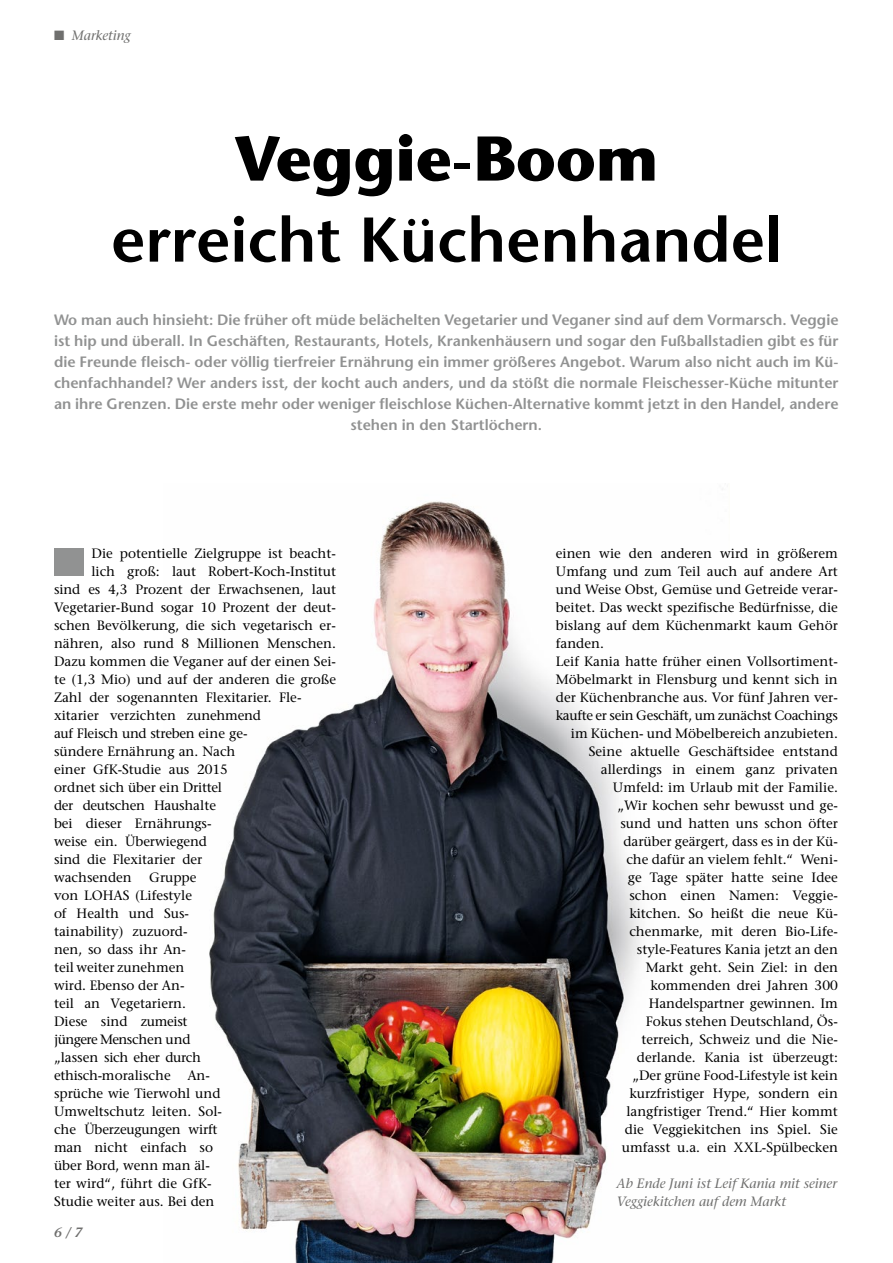
<style>
.page{position:relative;width:893px;height:1263px;background:#fff}
.page>*{position:absolute;margin:0;border:0;box-sizing:border-box;transform-origin:0 0}
.t1{font:600 63px "Stone Sans Std";color:#000}
.t2{font:700 63px "Stone Sans Std";color:#000}
.t3{font:600 15px/21px "Stone Sans Std";color:#919292;text-align:center}
.t4{font:500 13.5px/18px "Stone Serif Std";color:#000}
.t5{font:italic 500 13.5px/18px "Stone Serif Std";color:#6f6f6e}
.t6{font:500 13.5px "Stone Serif Std";letter-spacing:-.02em;color:#000}
.t7{font:500 13.5px "Stone Serif Std";letter-spacing:-.025em;color:#000}
.t8{font:italic 600 13.5px "Stone Serif Std";color:#6f6f6e}
</style>
<div class="page">
<img style="left:209px;top:501px;width:433px;height:762px">
<div style="left:54px;top:548px;width:29px;height:28px;background:#919292"></div>
<p class="t5" style="left:54px;top:26px;width:78px">■ Marketing</p>
<h1 class="t2" style="left:235px;top:121px;width:425px">Veggie-Boom</h1>
<h1 class="t1" style="left:111px;top:202px;width:673px">erreicht Küchenhandel</h1>
<p class="t3" style="left:54px;top:309px;width:786px">Wo man auch hinsieht: Die früher oft müde belächelten Vegetarier und Veganer sind auf dem Vormarsch. Veggie ist hip und überall. In Geschäften, Restaurants, Hotels, Krankenhäusern und sogar den Fußballstadien gibt es für die Freunde fleisch- oder völlig tierfreier Ernährung ein immer größeres Angebot. Warum also nicht auch im Kü&shy;chenfachhandel? Wer anders isst, der kocht auch anders, und da stößt die normale Fleischesser-Küche mitunter an ihre Grenzen. Die erste mehr oder weniger fleischlose Küchen-Alternative kommt jetzt in den Handel, andere stehen in den Startlöchern.</p>
<p class="t4" style="left:92px;top:544px;width:246px">Die potentielle Zielgruppe ist beacht-</p>
<p class="t4" style="left:92px;top:562px;width:246px">lich groß: laut Robert-Koch-Institut</p>
<p class="t4" style="left:54px;top:580px;width:283px">sind es 4,3 Prozent der Erwachsenen, laut</p>
<p class="t4" style="left:54px;top:598px;width:284px">Vegetarier-Bund sogar 10 Prozent der deut-</p>
<p class="t4" style="left:54px;top:616px;width:283px">schen Bevölkerung, die sich vegetarisch er-</p>
<p class="t4" style="left:54px;top:634px;width:283px">nähren, also rund 8 Millionen Menschen.</p>
<p class="t4" style="left:54px;top:652px;width:284px">Dazu kommen die Veganer auf der einen Sei-</p>
<p class="t4" style="left:54px;top:670px;width:284px">te (1,3 Mio) und auf der anderen die große</p>
<p class="t4" style="left:54px;top:688px;width:249px">Zahl der sogenannten Flexitarier. Fle-</p>
<p class="t4" style="left:54px;top:706px;width:208px">xitarier verzichten zunehmend</p>
<p class="t6" style="left:54px;top:725px;width:195px">auf Fleisch und streben eine ge-</p>
<p class="t4" style="left:54px;top:742px;width:183px">sündere Ernährung an. Nach</p>
<p class="t4" style="left:54px;top:760px;width:176px">einer GfK-Studie aus 2015</p>
<p class="t4" style="left:54px;top:778px;width:170px">ordnet sich über ein Drittel</p>
<p class="t6" style="left:54px;top:797px;width:163px">der deutschen Haushalte</p>
<p class="t4" style="left:54px;top:814px;width:159px">bei dieser Ernährungs-</p>
<p class="t4" style="left:54px;top:832px;width:154px">weise ein. Überwiegend</p>
<p class="t4" style="left:54px;top:850px;width:150px">sind die Flexitarier der</p>
<p class="t4" style="left:54px;top:868px;width:79px">wachsenden</p>
<p class="t4" style="left:54px;top:868px;width:169px;text-indent:95px">Gruppe von LOHAS (Lifestyle<br>of Health und Sus&shy;tainability) zuzuord-<br>nen, so dass ihr An-<br>teil weiter zunehmen<br>wird. Ebenso der An-<br>teil an Vegetariern.<br>Diese sind zumeist jüngere Menschen und „lassen sich eher durch ethisch-moralische An&shy;sprüche wie Tierwohl und<br>Umweltschutz leiten. Sol&shy;che Überzeugungen wirft man nicht einfach so über Bord, wenn man äl&shy;ter wird“, führt die GfK-<br>Studie weiter aus. Bei den</p>
<p class="t8" style="left:54px;top:1224px;width:30px">6 / 7</p>
<p class="t4" style="left:556px;top:544px;width:283px">einen wie den anderen wird in größerem</p>
<p class="t4" style="left:556px;top:562px;width:284px">Umfang und zum Teil auch auf andere Art</p>
<p class="t4" style="left:556px;top:580px;width:284px">und Weise Obst, Gemüse und Getreide verar-</p>
<p class="t4" style="left:556px;top:598px;width:284px">beitet. Das weckt spezifische Bedürfnisse, die</p>
<p class="t4" style="left:556px;top:616px;width:284px">bislang auf dem Küchenmarkt kaum Gehör</p>
<p class="t4" style="left:556px;top:634px;width:50px">fanden.</p>
<p class="t4" style="left:556px;top:652px;width:283px">Leif Kania hatte früher einen Vollsortiment-</p>
<p class="t4" style="left:556px;top:670px;width:283px">Möbelmarkt in Flensburg und kennt sich in</p>
<p class="t4" style="left:556px;top:688px;width:284px">der Küchenbranche aus. Vor fünf Jahren ver-</p>
<p class="t7" style="left:556px;top:707px;width:284px">kaufte er sein Geschäft, um zunächst Coachings</p>
<p class="t4" style="left:571px;top:724px;width:268px">im Küchen- und Möbelbereich anzubieten.</p>
<p class="t4" style="left:589px;top:742px;width:251px">Seine aktuelle Geschäftsidee entstand</p>
<p class="t4" style="left:601px;top:760px;width:239px">allerdings in einem ganz privaten</p>
<p class="t4" style="left:613px;top:778px;width:227px">Umfeld: im Urlaub mit der Familie.</p>
<p class="t4" style="left:617px;top:796px;width:222px">„Wir kochen sehr bewusst und ge-</p>
<p class="t4" style="left:620px;top:814px;width:219px">sund und hatten uns schon öfter</p>
<p class="t4" style="left:623px;top:832px;width:216px">darüber geärgert, dass es in der Kü-</p>
<p class="t4" style="left:626px;top:850px;width:213px">che dafür an vielem fehlt.“ Weni-</p>
<p class="t4" style="left:628px;top:868px;width:211px">ge Tage später hatte seine Idee</p>
<p class="t4" style="left:629px;top:886px;width:210px">schon einen Namen: Veggie-</p>
<p class="t4" style="left:629px;top:904px;width:210px">kitchen. So heißt die neue Kü-</p>
<p class="t4" style="left:629px;top:922px;width:210px">chenmarke, mit deren Bio-Life-</p>
<p class="t4" style="left:637px;top:940px;width:203px">style-Features Kania jetzt an den</p>
<p class="t4" style="left:646px;top:958px;width:194px">Markt geht. Sein Ziel: in den</p>
<p class="t4" style="left:650px;top:976px;width:189px">kommenden drei Jahren 300</p>
<p class="t4" style="left:649px;top:994px;width:191px">Handelspartner gewinnen. Im</p>
<p class="t4" style="left:646px;top:1012px;width:193px">Fokus stehen Deutschland, Ös-</p>
<p class="t4" style="left:641px;top:1030px;width:198px">terreich, Schweiz und die Nie-</p>
<p class="t4" style="left:637px;top:1048px;width:203px">derlande. Kania ist überzeugt:</p>
<p class="t4" style="left:632px;top:1066px;width:207px">„Der grüne Food-Lifestyle ist kein</p>
<p class="t4" style="left:629px;top:1084px;width:210px">kurzfristiger Hype, sondern ein</p>
<p class="t4" style="left:626px;top:1102px;width:213px">langfristiger Trend.“ Hier kommt</p>
<p class="t4" style="left:625px;top:1120px;width:214px">die Veggiekitchen ins Spiel. Sie</p>
<p class="t4" style="left:622px;top:1138px;width:217px">umfasst u.a. ein XXL-Spülbecken</p>
<p class="t5" style="left:617px;top:1174px;width:222px">Ab Ende Juni ist Leif Kania mit seiner<br>Veggiekitchen auf dem Markt</p>
</div>
